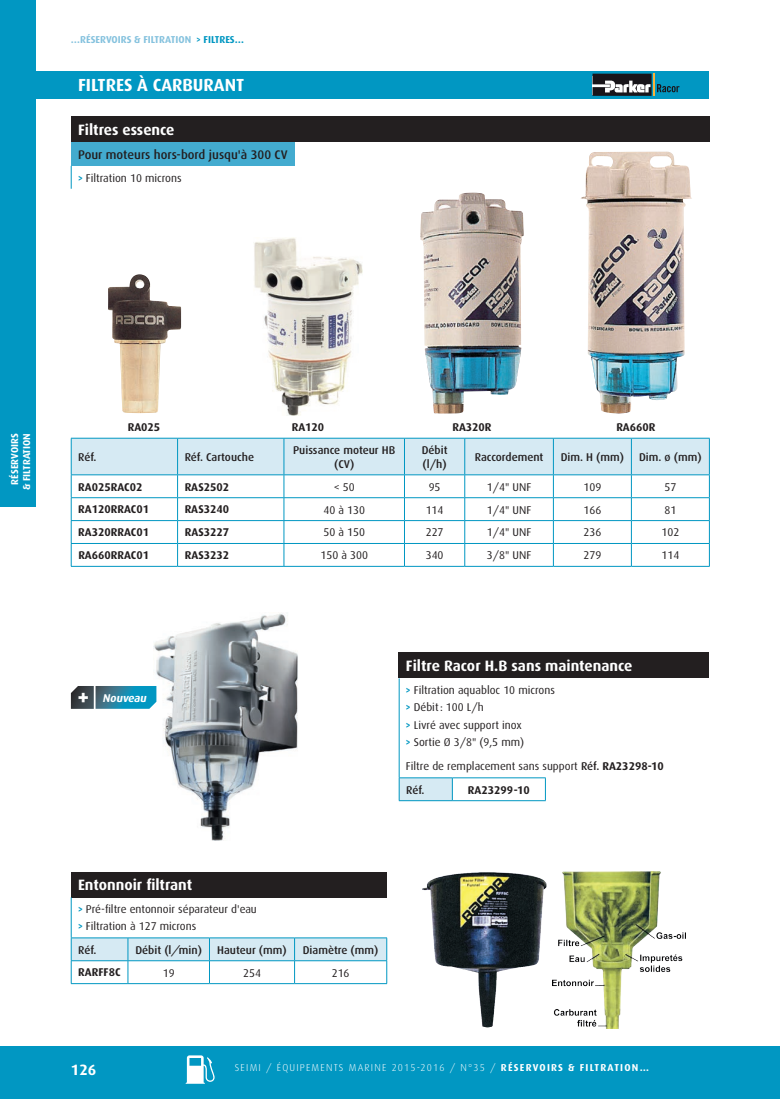
<style>
.page{position:relative;width:780px;height:1099px;background:#fff}
.page>*{position:absolute;margin:0;border:0;box-sizing:border-box;transform-origin:0 0}
._3_SOUS_TITRE_PRODUI{font:800 22.5px "Dax";color:#fff}
._2_TITRE_THÈME{font:700 17.5px "Dax";color:#fff}
._3_TITRE_PRODUIT{font:700 15px "Dax";color:#fff}
._3_SOUS_TITRE_PRODUI-2{font:500 12.5px "Dax";color:#231f20}
._4_TEXTE_COURANT{font:11.25px "Dax";color:#231f20}
._4_TEXTE_COURANT-2{font:500 11.25px/13.8px "Dax";color:#231f20;text-align:center}
._4_TEXTE_COURANT-3{font:700 11.25px "Dax";color:#231f20}
._3_SOUS_TITRE_PRODUI-3{font:italic 700 11.25px "Dax";color:#fff}
.t1{font:300 10px "Dax";letter-spacing:.12em;color:#fff}
._0_TITRE_CHAPITRE_BI{font:700 10px "Dax";color:#85c2de}
.t2{font:700 10px/12px "Dax";color:#fff;text-align:center}
.s1{color:#0197c2}
.s2{font-weight:700;color:#0197c2}
.s3{font-weight:500}
.s4{font-weight:700}
.s5{font-style:italic}
</style>
<div class="page">
<div style="left:0;top:0;width:35px;height:507px;background:#0197c2"></div>
<div style="left:0;top:1045px;width:780px;height:53px;background:#0197c2"></div>
<svg style="left:186px;top:1055px;width:28px;height:28px"></svg>
<div style="left:35px;top:71px;width:674px;height:28px;background:#0197c2"></div>
<svg style="left:592px;top:74px;width:59px;height:22px"></svg>
<hr style="left:653px;top:74px;width:2px;height:22px;background:#fcb338">
<svg style="left:657px;top:84px;width:22px;height:8px"></svg>
<div style="left:71px;top:116px;width:638px;height:26px;background:#231f20"></div>
<svg style="left:71px;top:166px;width:1px;height:23px"></svg>
<div style="left:71px;top:142px;width:224px;height:24px;background:#43abcf"></div>
<svg style="left:71px;top:438px;width:639px;height:128px"></svg>
<hr style="left:71px;top:566px;width:106px;height:1px;background:#0197c2">
<hr style="left:177px;top:566px;width:107px;height:1px;background:#0197c2">
<hr style="left:284px;top:566px;width:120px;height:1px;background:#0197c2">
<hr style="left:404px;top:566px;width:60px;height:1px;background:#0197c2">
<hr style="left:464px;top:566px;width:89px;height:1px;background:#0197c2">
<hr style="left:553px;top:566px;width:78px;height:1px;background:#0197c2">
<hr style="left:631px;top:566px;width:78px;height:1px;background:#0197c2">
<img style="left:254px;top:238px;width:109px;height:177px">
<img style="left:108px;top:274px;width:73px;height:139px">
<img style="left:420px;top:193px;width:104px;height:220px">
<img style="left:581px;top:152px;width:111px;height:262px">
<div style="left:71px;top:871px;width:315px;height:26px;background:#231f20"></div>
<hr style="left:71px;top:897px;width:1px;height:40px;background:#0197c2">
<svg style="left:71px;top:937px;width:316px;height:46px"></svg>
<hr style="left:71px;top:983px;width:57px;height:1px;background:#0197c2">
<hr style="left:128px;top:983px;width:81px;height:1px;background:#0197c2">
<hr style="left:209px;top:983px;width:85px;height:1px;background:#0197c2">
<hr style="left:294px;top:983px;width:93px;height:1px;background:#0197c2">
<img style="left:422px;top:872px;width:124px;height:155px">
<img style="left:552px;top:871px;width:133px;height:157px">
<div style="left:399px;top:652px;width:310px;height:26px;background:#231f20"></div>
<hr style="left:399px;top:678px;width:1px;height:99px;background:#0197c2">
<div style="left:399px;top:777px;width:53px;height:23px;background:#d6eaf3"></div>
<svg style="left:399px;top:778px;width:1px;height:22px"></svg>
<hr style="left:399px;top:777px;width:53px;height:1px;background:#0197c2">
<hr style="left:399px;top:800px;width:53px;height:1px;background:#0197c2">
<svg style="left:452px;top:778px;width:1px;height:22px"></svg>
<hr style="left:452px;top:777px;width:93px;height:1px;background:#0197c2">
<svg style="left:545px;top:778px;width:1px;height:22px"></svg>
<hr style="left:452px;top:800px;width:93px;height:1px;background:#0197c2">
<img style="left:153px;top:613px;width:145px;height:227px">
<svg style="left:71px;top:686px;width:85px;height:22px;background:#2d7991"></svg>
<p class="_0_TITRE_CHAPITRE_BI" style="left:71px;top:34px;width:175px">…RÉSERVOIRS &amp; FILTRATION <span class="s1">&gt; FILTRES…</span></p>
<p class="_2_TITRE_THÈME" style="left:78px;top:75px;width:168px">FILTRES À CARBURANT</p>
<p class="_3_TITRE_PRODUIT" style="left:78px;top:121px;width:98px">Filtres essence</p>
<p class="_4_TEXTE_COURANT" style="left:78px;top:171px;width:105px"><span class="s2">&gt;</span> Filtration 10 microns</p>
<p class="_3_SOUS_TITRE_PRODUI-2" style="left:78px;top:147px;width:211px">Pour moteurs hors-bord jusqu'à 300 CV</p>
<p class="t2" style="left:9px;top:490px;width:58px;rotate:-90deg">RÉSERVOIRS &amp; FILTRATION</p>
<p class="_4_TEXTE_COURANT-3" style="left:128px;top:420px;width:34px">RA025</p>
<p class="_4_TEXTE_COURANT-3" style="left:292px;top:420px;width:34px">RA120</p>
<p class="_4_TEXTE_COURANT-3" style="left:452px;top:420px;width:41px">RA320R</p>
<p class="_4_TEXTE_COURANT-3" style="left:616px;top:420px;width:41px">RA660R</p>
<p class="_4_TEXTE_COURANT-2" style="left:78px;top:450px;width:20px">Réf.</p>
<p class="_4_TEXTE_COURANT-2" style="left:185px;top:450px;width:71px">Réf. Cartouche</p>
<p class="_4_TEXTE_COURANT-2" style="left:293px;top:443px;width:104px">Puissance moteur HB (CV)</p>
<p class="_4_TEXTE_COURANT-2" style="left:421px;top:443px;width:27px;text-align:left">Débit (l/h)</p>
<p class="_4_TEXTE_COURANT-2" style="left:474px;top:450px;width:70px">Raccordement</p>
<p class="_4_TEXTE_COURANT-2" style="left:560px;top:450px;width:65px">Dim. H (mm)</p>
<p class="_4_TEXTE_COURANT-2" style="left:639px;top:450px;width:64px">Dim. ø (mm)</p>
<p class="_4_TEXTE_COURANT-3" style="left:78px;top:480px;width:66px">RA025RAC02</p>
<p class="_4_TEXTE_COURANT-3" style="left:185px;top:480px;width:46px">RAS2502</p>
<p class="_4_TEXTE_COURANT" style="left:334px;top:480px;width:22px">&lt; 50</p>
<p class="_4_TEXTE_COURANT" style="left:428px;top:480px;width:13px">95</p>
<p class="_4_TEXTE_COURANT" style="left:487px;top:480px;width:46px">1/4" UNF</p>
<p class="_4_TEXTE_COURANT" style="left:583px;top:480px;width:19px">109</p>
<p class="_4_TEXTE_COURANT" style="left:664px;top:480px;width:13px">57</p>
<p class="_4_TEXTE_COURANT-3" style="left:78px;top:503px;width:72px">RA120RRAC01</p>
<p class="_4_TEXTE_COURANT-3" style="left:185px;top:503px;width:46px">RAS3240</p>
<p class="_4_TEXTE_COURANT" style="left:323px;top:503px;width:43px">40 à 130</p>
<p class="_4_TEXTE_COURANT" style="left:425px;top:503px;width:19px">114</p>
<p class="_4_TEXTE_COURANT" style="left:487px;top:503px;width:46px">1/4" UNF</p>
<p class="_4_TEXTE_COURANT" style="left:583px;top:503px;width:19px">166</p>
<p class="_4_TEXTE_COURANT" style="left:664px;top:503px;width:13px">81</p>
<p class="_4_TEXTE_COURANT-3" style="left:78px;top:526px;width:72px">RA320RRAC01</p>
<p class="_4_TEXTE_COURANT-3" style="left:185px;top:526px;width:46px">RAS3227</p>
<p class="_4_TEXTE_COURANT" style="left:323px;top:526px;width:43px">50 à 150</p>
<p class="_4_TEXTE_COURANT" style="left:425px;top:526px;width:19px">227</p>
<p class="_4_TEXTE_COURANT" style="left:487px;top:526px;width:46px">1/4" UNF</p>
<p class="_4_TEXTE_COURANT" style="left:583px;top:526px;width:19px">236</p>
<p class="_4_TEXTE_COURANT" style="left:661px;top:526px;width:19px">102</p>
<p class="_4_TEXTE_COURANT-3" style="left:78px;top:549px;width:72px">RA660RRAC01</p>
<p class="_4_TEXTE_COURANT-3" style="left:185px;top:549px;width:46px">RAS3232</p>
<p class="_4_TEXTE_COURANT" style="left:320px;top:549px;width:49px">150 à 300</p>
<p class="_4_TEXTE_COURANT" style="left:425px;top:549px;width:19px">340</p>
<p class="_4_TEXTE_COURANT" style="left:487px;top:549px;width:46px">3/8" UNF</p>
<p class="_4_TEXTE_COURANT" style="left:583px;top:549px;width:19px">279</p>
<p class="_4_TEXTE_COURANT" style="left:661px;top:549px;width:19px">114</p>
<p class="_3_SOUS_TITRE_PRODUI" style="left:77px;top:684px;width:15px">+</p>
<p class="_3_SOUS_TITRE_PRODUI-3" style="left:103px;top:691px;width:47px">Nouveau</p>
<p class="_3_TITRE_PRODUIT" style="left:406px;top:657px;width:228px">Filtre Racor H.B sans maintenance</p>
<p class="_4_TEXTE_COURANT" style="left:406px;top:684px;width:150px"><span class="s2">&gt;</span> Filtration aquabloc 10 microns</p>
<p class="_4_TEXTE_COURANT" style="left:406px;top:701px;width:79px"><span class="s2">&gt;</span> Débit: 100 L/h</p>
<p class="_4_TEXTE_COURANT" style="left:406px;top:718px;width:117px"><span class="s2">&gt;</span> Livré avec support inox</p>
<p class="_4_TEXTE_COURANT" style="left:406px;top:736px;width:120px"><span class="s2">&gt;</span> Sortie Ø 3/8" (9,5 mm)</p>
<p class="_4_TEXTE_COURANT" style="left:406px;top:760px;width:259px">Filtre de remplacement sans support <span class="s3">Réf.</span> <span class="s4">RA23298-10</span></p>
<p class="_4_TEXTE_COURANT-2" style="left:406px;top:783px;width:20px">Réf.</p>
<p class="_4_TEXTE_COURANT-3" style="left:468px;top:783px;width:63px">RA23299-10</p>
<p class="_3_TITRE_PRODUIT" style="left:78px;top:876px;width:116px">Entonnoir filtrant</p>
<p class="_4_TEXTE_COURANT" style="left:78px;top:903px;width:180px"><span class="s2">&gt;</span> Pré-filtre entonnoir séparateur d'eau</p>
<p class="_4_TEXTE_COURANT" style="left:78px;top:920px;width:120px"><span class="s2">&gt;</span> Filtration à 127 microns</p>
<p class="_4_TEXTE_COURANT-2" style="left:78px;top:942px;width:20px">Réf.</p>
<p class="_4_TEXTE_COURANT-2" style="left:135px;top:942px;width:68px">Débit (l<span class="s5">/</span>min)</p>
<p class="_4_TEXTE_COURANT-2" style="left:217px;top:942px;width:71px">Hauteur (mm)</p>
<p class="_4_TEXTE_COURANT-2" style="left:303px;top:942px;width:77px">Diamètre (mm)</p>
<p class="_4_TEXTE_COURANT-3" style="left:78px;top:966px;width:44px">RARFF8C</p>
<p class="_4_TEXTE_COURANT" style="left:163px;top:966px;width:13px">19</p>
<p class="_4_TEXTE_COURANT" style="left:243px;top:966px;width:19px">254</p>
<p class="_4_TEXTE_COURANT" style="left:332px;top:966px;width:19px">216</p>
<h3 class="_3_TITRE_PRODUIT" style="left:71px;top:1061px;width:27px">126</h3>
<p class="t1" style="left:235px;top:1062px;width:415px">SEIMI / ÉQUIPEMENTS MARINE 2015-2016 / N°35 / <span class="s4">RÉSERVOIRS &amp; FILTRATION…</span></p>
</div>
